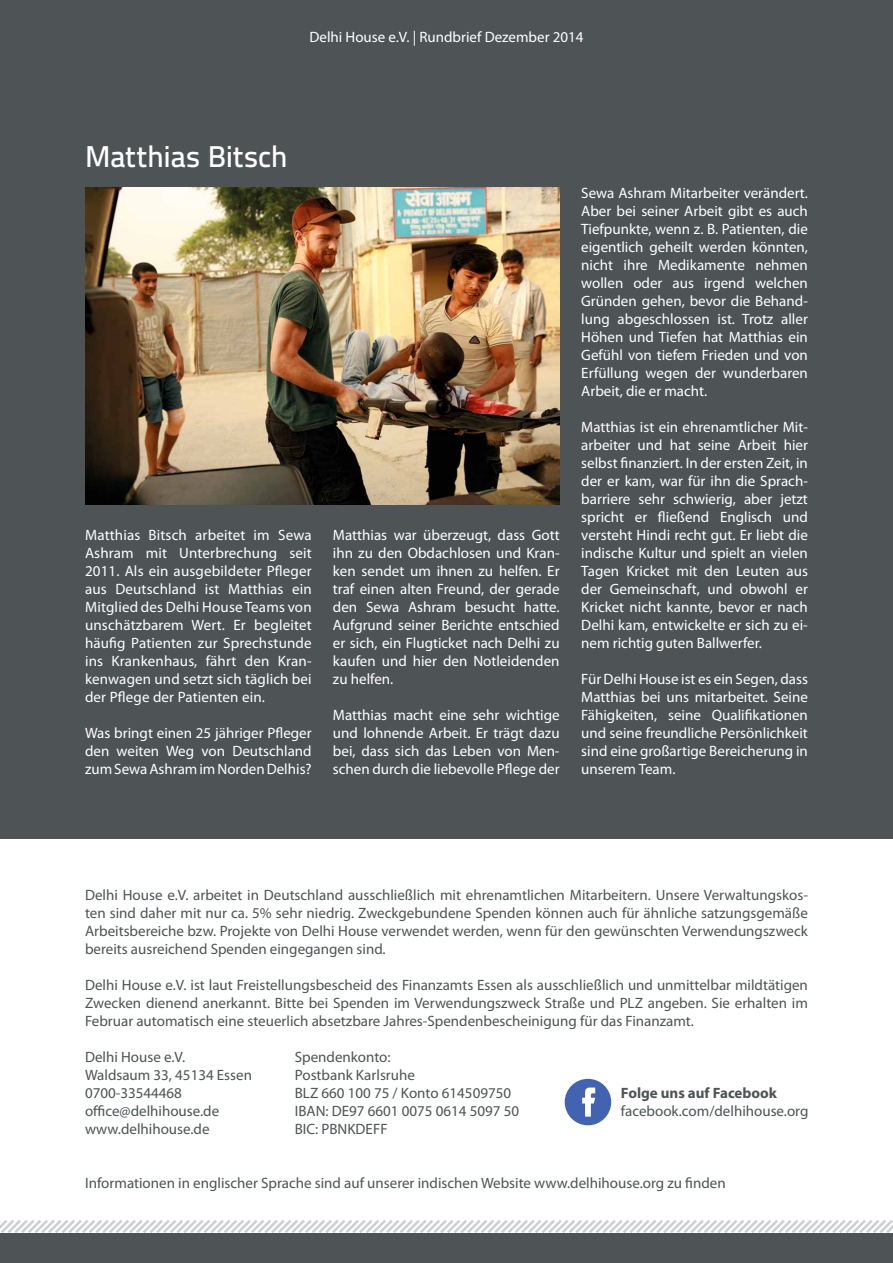
<style>
.page{position:relative;width:893px;height:1263px;background:#fff}
.page>*{position:absolute;margin:0;border:0;box-sizing:border-box;transform-origin:0 0}
.t1{font:500 30px "Titillium Text 22 L";letter-spacing:-.01em;color:#fff}
.t2{font:15px/18px "Myriad Pro";color:#fff;text-align:justify}
.t3{font:15px/18px "Myriad Pro";color:#4e5355;text-align:justify}
.t4{font:700 15px "Myriad Pro";color:#4e5355}
</style>
<div class="page">
<svg style="left:0;top:1220px;width:893px;height:13px"></svg>
<div style="left:0;top:1233px;width:893px;height:30px;background:#4e5355"></div>
<div style="left:0;top:0;width:893px;height:838px;background:#4e5355"></div>
<img style="left:85px;top:188px;width:475px;height:316px">
<svg style="left:565px;top:1079px;width:46px;height:46px"></svg>
<p class="t2" style="left:309px;top:28px;width:276px">Delhi House e.V. | Rundbrief Dezember 2014</p>
<h1 class="t1" style="left:85px;top:133px;width:204px">Matthias Bitsch</h1>
<p class="t2" style="left:85px;top:526px;width:228px">Matthias Bitsch arbeitet im Sewa Ashram mit Unterbrechung seit 2011. Als ein ausgebildeter Pfleger aus Deutschland ist Matthias ein Mitglied des Delhi House Teams von unschätzbarem Wert. Er begleitet häufig Patienten zur Sprechstunde ins Krankenhaus, fährt den Kran&shy;kenwagen und setzt sich täglich bei der Pflege der Patienten ein.</p>
<p class="t2" style="left:85px;top:724px;width:228px">Was bringt einen 25 jähriger Pfleger den weiten Weg von Deutschland zum Sewa Ashram im Norden Delhis?</p>
<p class="t2" style="left:333px;top:526px;width:228px">Matthias war überzeugt, dass Gott ihn zu den Obdachlosen und Kran&shy;ken sendet um ihnen zu helfen. Er traf einen alten Freund, der gerade den Sewa Ashram besucht hatte.<br>Aufgrund seiner Berichte entschied er sich, ein Flugticket nach Delhi zu kaufen und hier den Notleidenden zu helfen.</p>
<p class="t2" style="left:333px;top:706px;width:228px">Matthias macht eine sehr wichtige und lohnende Arbeit. Er trägt dazu bei, dass sich das Leben von Men&shy;schen durch die liebevolle Pflege der</p>
<p class="t2" style="left:581px;top:184px;width:228px">Sewa Ashram Mitarbeiter verändert.<br>Aber bei seiner Arbeit gibt es auch Tiefpunkte, wenn z. B. Patienten, die eigentlich geheilt werden könnten, nicht ihre Medikamente nehmen wollen oder aus irgend welchen Gründen gehen, bevor die Behand&shy;lung abgeschlossen ist. Trotz aller Höhen und Tiefen hat Matthias ein Gefühl von tiefem Frieden und von Erfüllung wegen der wunderbaren Arbeit, die er macht.</p>
<p class="t2" style="left:581px;top:418px;width:228px">Matthias ist ein ehrenamtlicher Mit&shy;arbeiter und hat seine Arbeit hier selbst finanziert. In der ersten Zeit, in der er kam, war für ihn die Sprach&shy;barriere sehr schwierig, aber jetzt spricht er fließend Englisch und versteht Hindi recht gut. Er liebt die indische Kultur und spielt an vielen Tagen Kricket mit den Leuten aus der Gemeinschaft, und obwohl er Kricket nicht kannte, bevor er nach Delhi kam, entwickelte er sich zu ei&shy;nem richtig guten Ballwerfer.</p>
<p class="t2" style="left:581px;top:670px;width:228px">Für Delhi House ist es ein Segen, dass Matthias bei uns mitarbeitet. Seine Fähigkeiten, seine Qualifikationen und seine freundliche Persönlichkeit sind eine großartige Bereicherung in unserem Team.</p>
<p class="t3" style="left:85px;top:886px;width:724px">Delhi House e.V. arbeitet in Deutschland ausschließlich mit ehrenamtlichen Mitarbeitern. Unsere Verwaltungskos&shy;ten sind daher mit nur ca. 5% sehr niedrig. Zweckgebundene Spenden können auch für ähnliche satzungsgemäße Arbeitsbereiche bzw. Projekte von Delhi House verwendet werden, wenn für den gewünschten Verwendungszweck bereits ausreichend Spenden eingegangen sind.</p>
<p class="t3" style="left:85px;top:976px;width:724px">Delhi House e.V. ist laut Freistellungsbescheid des Finanzamts Essen als ausschließlich und unmittelbar mildtätigen Zwecken dienend anerkannt. Bitte bei Spenden im Verwendungszweck Straße und PLZ angeben. Sie erhalten im Februar automatisch eine steuerlich absetzbare Jahres-Spendenbescheinigung für das Finanzamt.</p>
<p class="t3" style="left:85px;top:1048px;width:168px;text-align:left">Delhi House e.V.<br>Waldsaum 33, 45134 Essen<br>0700-33544468 office@delhihouse.de www.delhihouse.de</p>
<p class="t3" style="left:295px;top:1048px;width:226px;text-align:left">Spendenkonto:<br>Postbank Karlsruhe<br>BLZ 660 100 75 / Konto 614509750<br>IBAN: DE97 6601 0075 0614 5097 50<br>BIC: PBNKDEFF</p>
<p class="t4" style="left:621px;top:1083px;width:158px">Folge uns auf Facebook</p>
<p class="t3" style="left:621px;top:1102px;width:189px">facebook.com/delhihouse.org</p>
<p class="t3" style="left:85px;top:1174px;width:642px">Informationen in englischer Sprache sind auf unserer indischen Website www.delhihouse.org zu finden</p>
</div>
